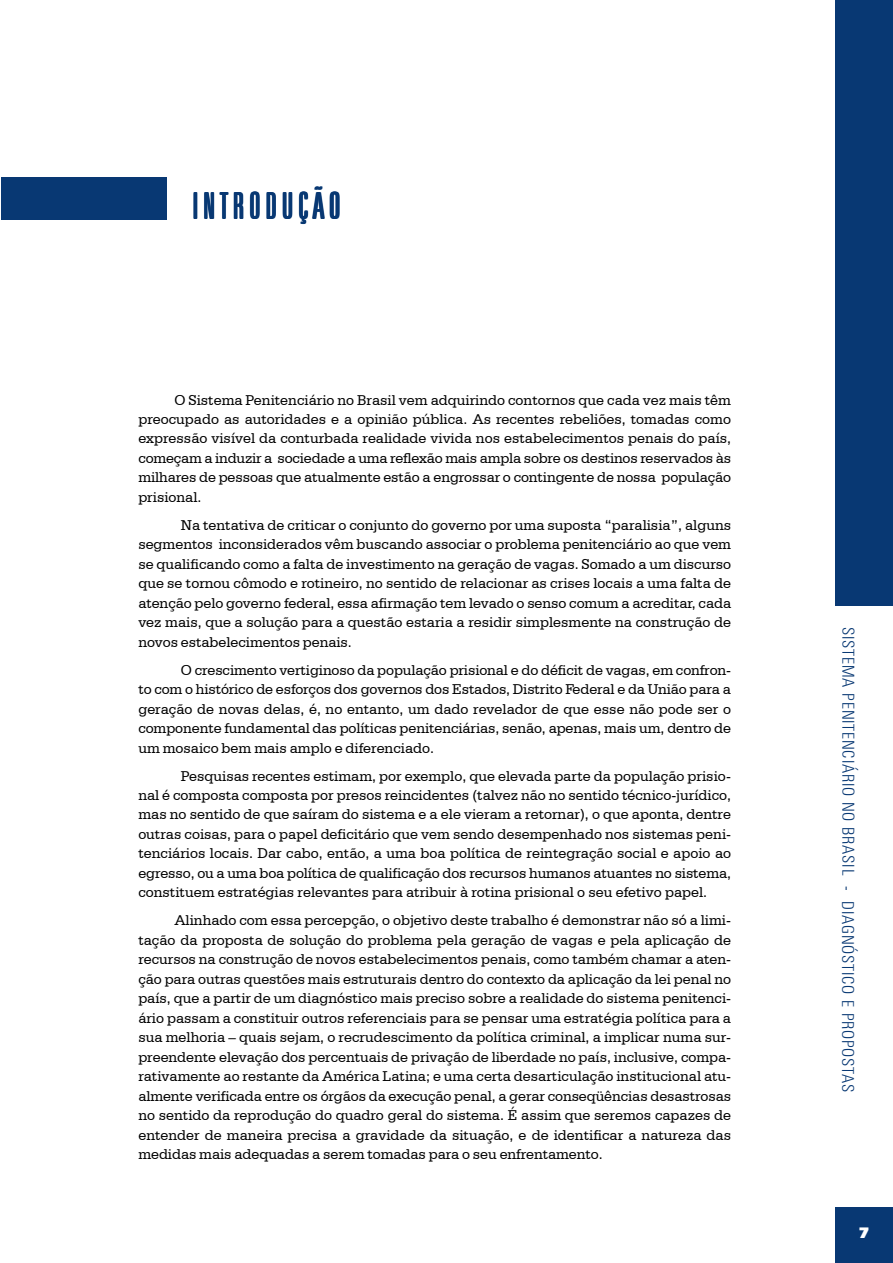
<style>
.page{position:relative;width:893px;height:1263px;background:#fff}
.page>*{position:absolute;margin:0;border:0;box-sizing:border-box;transform-origin:0 0}
.t1{font:300 extra-condensed 36px "Zurich BT";letter-spacing:.12em;color:#083873}
.t2{font:300 condensed 16.5px "Zurich BT";letter-spacing:.045em;color:#083873}
.t3{font:15px/19.5px "Serifa BT";letter-spacing:-.005em;color:#000;text-align:justify}
.t4{font:900 15px "Zurich BT";color:#fff}
</style>
<div class="page">
<div style="left:835px;top:1px;width:57px;height:605px;background:#083873"></div>
<div style="left:835px;top:1207px;width:57px;height:56px;background:#083873"></div>
<div style="left:1px;top:177px;width:166px;height:43px;background:#083873"></div>
<h1 class="t1" style="left:193px;top:187px;width:150px">INTRODUÇÃO</h1>
<p class="t3" style="left:138px;top:390px;width:594px;text-indent:36px">O Sistema Penitenciário no Brasil vem adquirindo contornos que cada vez mais têm preocupado as autoridades e a opinião pública. As recentes rebeliões, tomadas como expressão visível da conturbada realidade vivida nos estabelecimentos penais do país, começam a induzir a sociedade a uma reflexão mais ampla sobre os destinos reservados às milhares de pessoas que atualmente estão a engrossar o contingente de nossa população prisional.</p>
<p class="t3" style="left:138px;top:515px;width:594px;text-indent:42px">Na tentativa de criticar o conjunto do governo por uma suposta “paralisia”, alguns segmentos inconsiderados vêm buscando associar o problema penitenciário ao que vem se qualificando como a falta de investimento na geração de vagas. Somado a um discurso que se tornou cômodo e rotineiro, no sentido de relacionar as crises locais a uma falta de atenção pelo governo federal, essa afirmação tem levado o senso comum a acreditar, cada vez mais, que a solução para a questão estaria a residir simplesmente na construção de novos estabelecimentos penais.</p>
<p class="t3" style="left:138px;top:660px;width:594px;text-indent:42px">O crescimento vertiginoso da população prisional e do déficit de vagas, em confron&shy;to com o histórico de esforços dos governos dos Estados, Distrito Federal e da União para a geração de novas delas, é, no entanto, um dado revelador de que esse não pode ser o componente fundamental das políticas penitenciárias, senão, apenas, mais um, dentro de um mosaico bem mais amplo e diferenciado.</p>
<p class="t3" style="left:138px;top:766px;width:594px;text-indent:42px">Pesquisas recentes estimam, por exemplo, que elevada parte da população prisio&shy;nal é composta composta por presos reincidentes (talvez não no sentido técnico-jurídico, mas no sentido de que saíram do sistema e a ele vieram a retornar), o que aponta, dentre outras coisas, para o papel deficitário que vem sendo desempenhado nos sistemas peni&shy;tenciários locais. Dar cabo, então, a uma boa política de reintegração social e apoio ao egresso, ou a uma boa política de qualificação dos recursos humanos atuantes no sistema, constituem estratégias relevantes para atribuir à rotina prisional o seu efetivo papel.</p>
<p class="t3" style="left:138px;top:911px;width:594px;text-indent:36px">Alinhado com essa percepção, o objetivo deste trabalho é demonstrar não só a limi&shy;tação da proposta de solução do problema pela geração de vagas e pela aplicação de recursos na construção de novos estabelecimentos penais, como também chamar a aten&shy;ção para outras questões mais estruturais dentro do contexto da aplicação da lei penal no país, que a partir de um diagnóstico mais preciso sobre a realidade do sistema penitenci&shy;ário passam a constituir outros referenciais para se pensar uma estratégia política para a sua melhoria – quais sejam, o recrudescimento da política criminal, a implicar numa sur&shy;preendente elevação dos percentuais de privação de liberdade no país, inclusive, compa&shy;rativamente ao restante da América Latina; e uma certa desarticulação institucional atu&shy;almente verificada entre os órgãos da execução penal, a gerar conseqüências desastrosas no sentido da reprodução do quadro geral do sistema. É assim que seremos capazes de entender de maneira precisa a gravidade da situação, e de identificar a natureza das medidas mais adequadas a serem tomadas para o seu enfrentamento.</p>
<p class="t2" style="left:858px;top:627px;width:467px;rotate:90deg">SISTEMA PENITENCIÁRIO NO BRASIL - DIAGNÓSTICO E PROPOSTAS</p>
<p class="t4" style="left:858px;top:1224px;width:12px">7</p>
</div>
